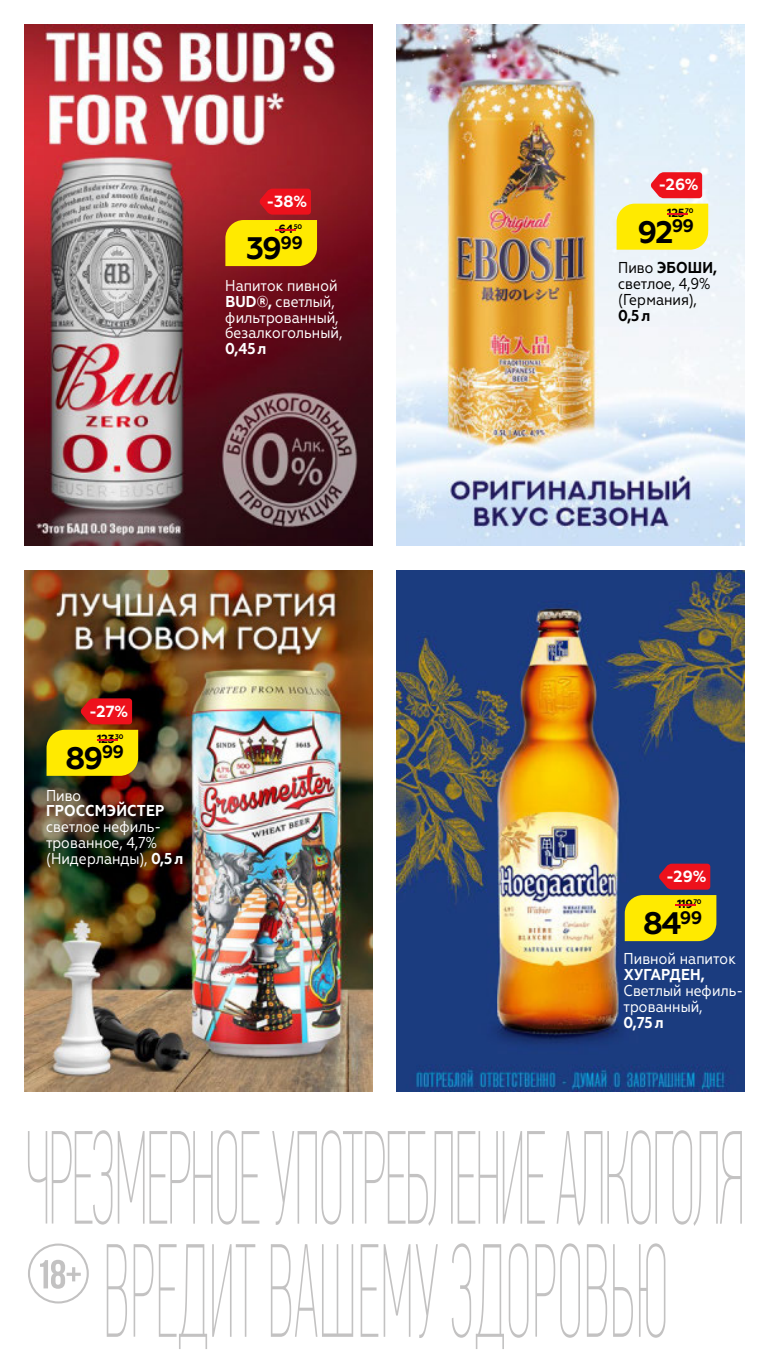
<style>
.page{position:relative;width:769px;height:1365px;background:#fff}
.page>*{position:absolute;margin:0;border:0;box-sizing:border-box;transform-origin:0 0}
.t1{font:700 31.15px "Geometria";letter-spacing:-.055em;color:#000}
.t2{font:700 16.1px "Geometria";color:#fff}
.t3{font:15.75px/15.8px "Geometria Narrow";color:#fff}
.t4{font:15.75px/15.8px "Geometria Narrow";color:#000}
.t5{font:700 11.9px "Geometria";letter-spacing:-.03em;color:#000}
.t6{font:700 11.9px "Geometria";color:#ed111c;scale:5.5 1}
.t7{font:700 6.65px "Geometria";letter-spacing:-.04em;color:#000}
.s1{font-weight:700}
</style>
<div class="page">
<img style="left:25px;top:25px;width:347px;height:521px">
<div style="left:225px;top:220px;width:92px;height:46px;background:#ffea00"></div>
<svg style="left:259px;top:189px;width:52px;height:25px"></svg>
<img style="left:397px;top:25px;width:347px;height:521px">
<div style="left:617px;top:204px;width:91px;height:46px;background:#ffea00"></div>
<svg style="left:651px;top:172px;width:51px;height:26px"></svg>
<img style="left:25px;top:571px;width:347px;height:520px">
<svg style="left:47px;top:698px;width:91px;height:77px;background:#cd980c"></svg>
<div style="left:37px;top:779px;width:154px;height:96px;background:#000;opacity:.75"></div>
<img style="left:397px;top:571px;width:347px;height:520px">
<div style="left:625px;top:895px;width:91px;height:46px;background:#ffea00"></div>
<svg style="left:659px;top:863px;width:51px;height:26px"></svg>
<svg style="left:107px;top:1243px;width:558px;height:105px"></svg>
<svg style="left:28px;top:1130px;width:714px;height:95px"></svg>
<div style="left:28px;top:1243px;width:61px;height:60px;border:2px solid #c3c2c2;border-radius:50%"></div>
<svg style="left:40px;top:1259px;width:41px;height:29px"></svg>
<p class="t2" style="left:266px;top:192px;width:42px">-38%</p>
<p class="t1" style="left:246px;top:229px;width:58px">39<sup>99</sup></p>
<p class="t7" style="left:294px;top:223px;width:10px">50</p>
<p class="t5" style="left:279px;top:222px;width:16px">64</p>
<p class="t6" style="left:270px;top:222px;width:7px">-</p>
<p class="t3" style="left:225px;top:278px;width:119px">Напиток пивной<br><span class="s1">BUD®,</span> светлый, фильтрованный, безалкогольный,<br><span class="s1">0,45л</span></p>
<p class="t2" style="left:89px;top:701px;width:41px">-27%</p>
<p class="t1" style="left:65px;top:739px;width:60px">89<sup>99</sup></p>
<p class="t7" style="left:115px;top:732px;width:10px">30</p>
<p class="t5" style="left:97px;top:731px;width:19px">123</p>
<p class="t6" style="left:91px;top:731px;width:7px">-</p>
<p class="t3" style="left:46px;top:787px;width:139px">Пиво<br><span class="s1">ГРОССМЭЙСТЕР </span>светлое нефиль&shy;трованное, 4,7% (Нидерланды), <span class="s1">0,5л</span></p>
<p class="t2" style="left:658px;top:175px;width:42px">-26%</p>
<p class="t1" style="left:637px;top:213px;width:58px">92<sup>99</sup></p>
<p class="t7" style="left:685px;top:207px;width:10px">70</p>
<p class="t5" style="left:667px;top:205px;width:19px">125</p>
<p class="t6" style="left:661px;top:205px;width:7px">-</p>
<p class="t4" style="left:618px;top:260px;width:100px">Пиво <span class="s1">ЭБОШИ, </span>светлое, 4,9% (Германия),<br><span class="s1">0,5 л</span></p>
<p class="t2" style="left:666px;top:866px;width:42px">-29%</p>
<p class="t1" style="left:643px;top:904px;width:61px">84<sup>99</sup></p>
<p class="t7" style="left:693px;top:898px;width:10px">70</p>
<p class="t5" style="left:677px;top:896px;width:17px">119</p>
<p class="t6" style="left:669px;top:896px;width:7px">-</p>
<p class="t3" style="left:624px;top:951px;width:121px">Пивной напиток<br><span class="s1">ХУГАРДЕН,<br></span>Светлый нефиль&shy;трованный,<br><span class="s1">0,75л</span></p>
</div>
